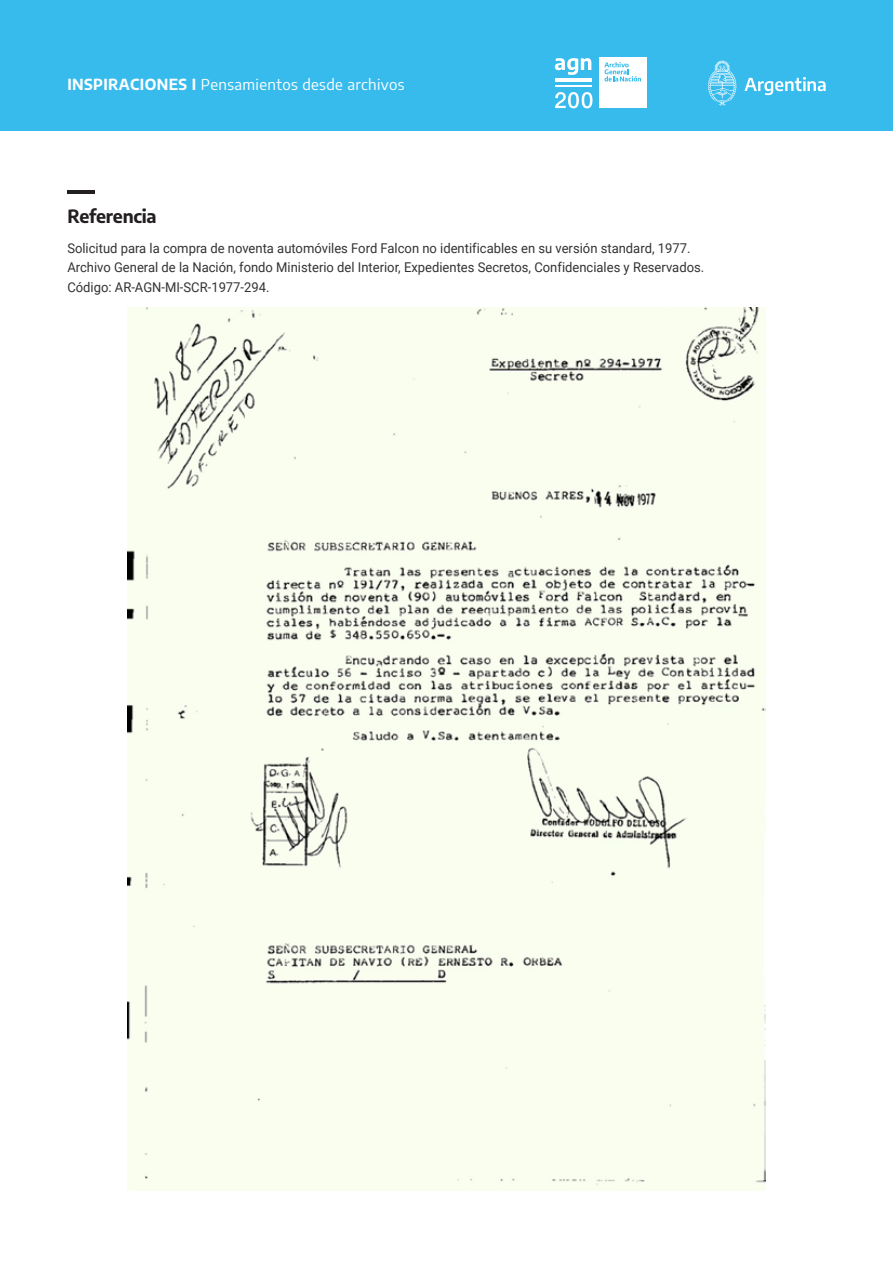
<style>
.page{position:relative;width:893px;height:1263px;background:#fff}
.page>*{position:absolute;margin:0;border:0;box-sizing:border-box;transform-origin:0 0}
.t1{font:700 18px "Encode Sans";letter-spacing:-.015em;color:#231f20}
.t2{font:15px "Encode Sans";letter-spacing:.025em;color:#fff}
.t3{font:13.5px/19.5px "Roboto";color:#333;scale:.96 1}
.s1{font-weight:700}
</style>
<div class="page">
<div style="left:0;top:0;width:893px;height:131px;background:#37bbed"></div>
<svg style="left:555px;top:92px;width:37px;height:16px"></svg>
<hr style="left:555px;top:79px;width:36px;height:3px;background:#fff">
<hr style="left:555px;top:86px;width:36px;height:1px;background:#fff">
<svg style="left:555px;top:58px;width:36px;height:17px"></svg>
<div style="left:599px;top:57px;width:48px;height:51px;background:#fff"></div>
<svg style="left:604px;top:62px;width:37px;height:19px"></svg>
<svg style="left:744px;top:77px;width:82px;height:18px"></svg>
<svg style="left:708px;top:60px;width:28px;height:45px"></svg>
<hr style="left:67px;top:191px;width:28px;height:3px;background:#231f20">
<img style="left:128px;top:308px;width:637px;height:882px">
<p class="t2" style="left:67px;top:74px;width:339px"><span class="s1">INSPIRACIONES I</span> Pensamientos desde archivos</p>
<h1 class="t1" style="left:67px;top:203px;width:91px">Referencia</h1>
<p class="t3" style="left:67px;top:238px;width:665px">Solicitud para la compra de noventa automóviles Ford Falcon no identificables en su versión standard, 1977.<br>Archivo General de la Nación, fondo Ministerio del Interior, Expedientes Secretos, Confidenciales y Reservados.<br>Código: AR-AGN-MI-SCR-1977-294.</p>
</div>
